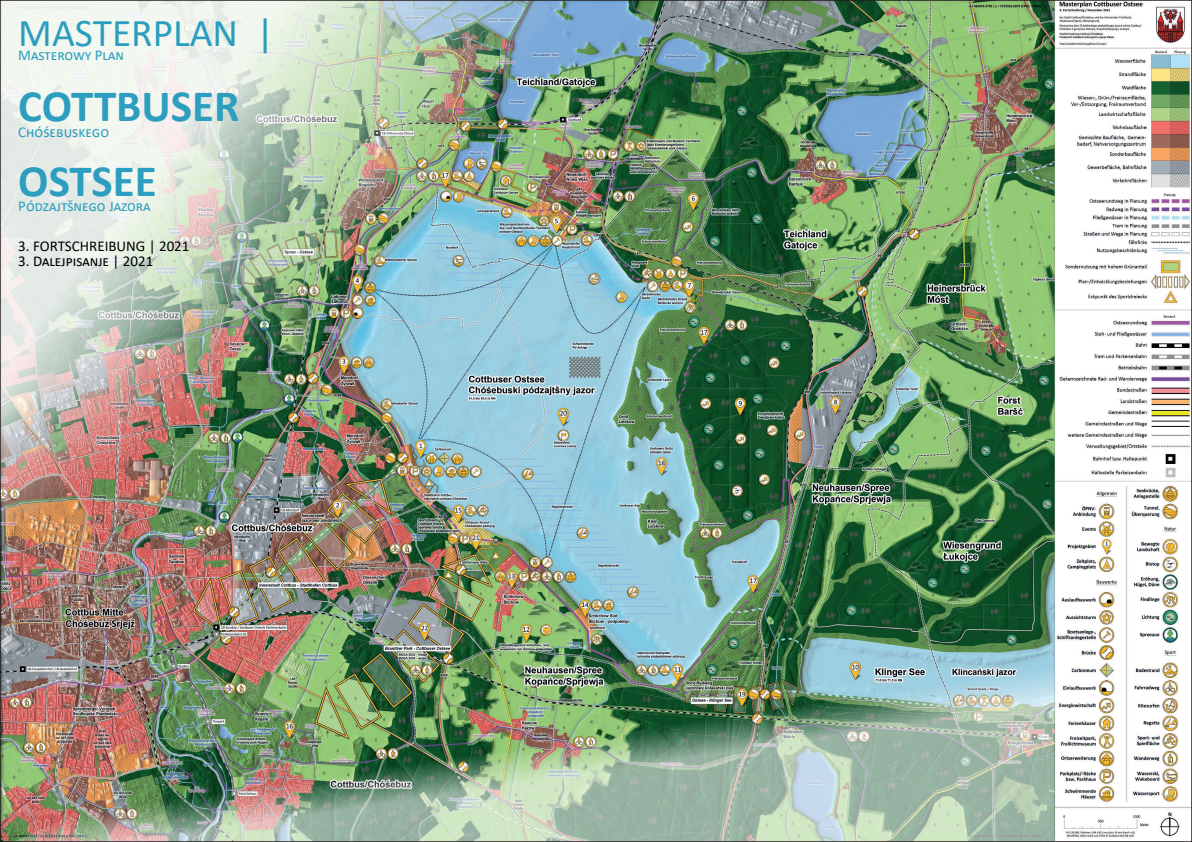
<style>
.page{position:relative;width:1192px;height:842px;background:#fff}
.page>*{position:absolute;margin:0;border:0;box-sizing:border-box;transform-origin:0 0}
.t1{font:700 45px/75px "Calibri";color:#2d9ebf}
.t2{font:39.5px "Calibri";color:#2b9dbf}
.t3{font:15px "Calibri";color:#000001}
.t4{font:15px "Calibri";color:#2b9dbf}
.t5{font:15px "Calibri";color:#2c9cbe}
</style>
<div class="page">
<img style="left:2px;top:2px;width:1188px;height:838px">
<img style="left:2px;top:2px;width:564px;height:564px">
<img style="left:2px;top:595px;width:1052px;height:245px">
<h2 class="t2" style="left:18px;top:6px;width:257px">MASTERPLAN |</h2>
<h1 class="t1" style="left:18px;top:68px;width:223px">COTTBUSER<br>OSTSEE</h1>
<p class="t4" style="left:18px;top:45px;width:107px">Masterowy Plan</p>
<p class="t5" style="left:18px;top:122px;width:92px">Chóśebuskego</p>
<p class="t4" style="left:18px;top:195px;width:134px">Pódzajtšnego Jazora</p>
<p class="t3" style="left:18px;top:236px;width:173px">3. FORTSCHREIBUNG | 2021</p>
<p class="t3" style="left:18px;top:251px;width:137px">3. Dalejpisanje | 2021</p>
</div>
